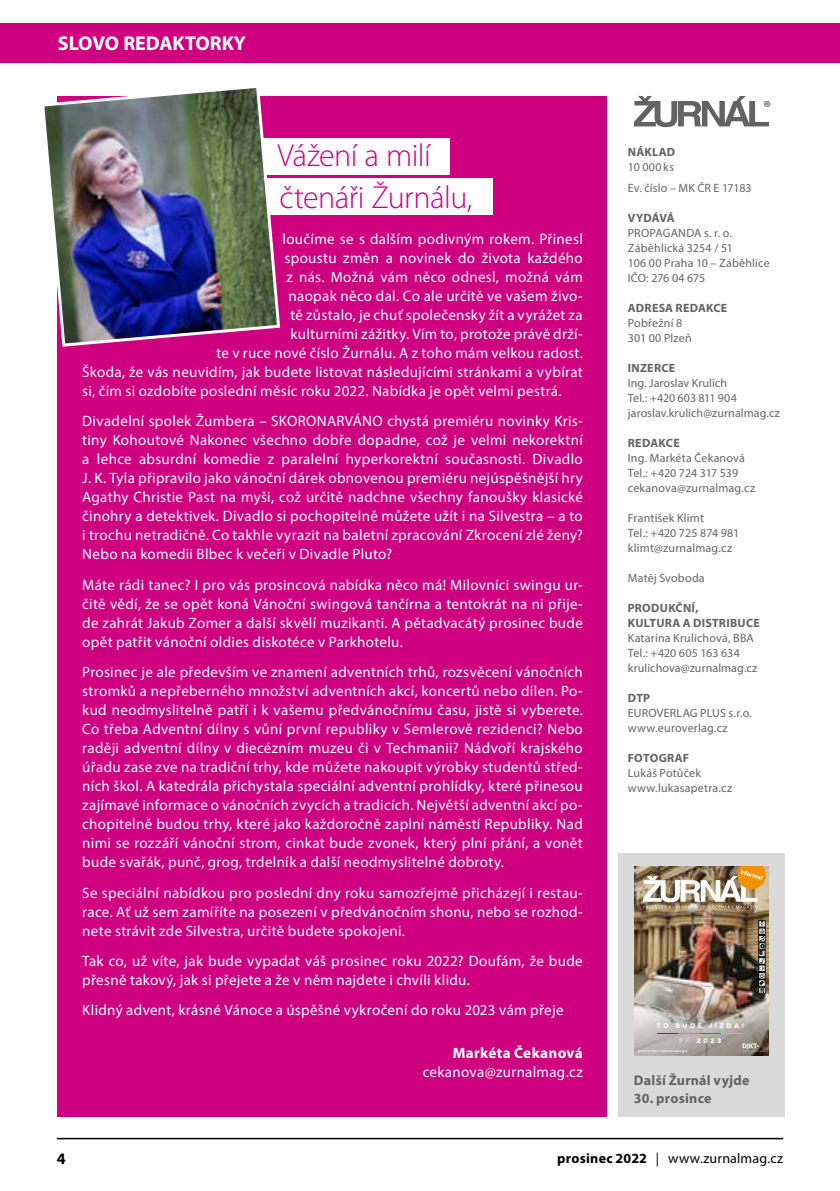
<style>
.page{position:relative;width:840px;height:1191px;background:#fff}
.page>*{position:absolute;margin:0;border:0;box-sizing:border-box;transform-origin:0 0}
.t1{font:300 32px/42px "Myriad Pro";letter-spacing:-.015em;color:#cf007f}
.t2{font:700 20px "Myriad Pro";color:#fff}
.t3{font:700 17.6px "Myriad Pro";color:#646363}
.t4{font:700 16px "Myriad Pro";color:#000}
.t5{font:15px/19px "Myriad Pro";letter-spacing:.02em;color:#fff;text-align:justify}
.t6{font:700 15px "Myriad Pro";letter-spacing:.025em;color:#fff}
.t7{font:14px "Myriad Pro";letter-spacing:.015em;color:#000}
.t8{font:700 14px "Myriad Pro";letter-spacing:.02em;color:#646363}
.t9{font:12px/15px "Myriad Pro";letter-spacing:.015em;color:#646363}
.t10{font:700 12px/15px "Myriad Pro";letter-spacing:.02em;color:#646363}
.t11{font:700 6.6px "Novecentosanswide";letter-spacing:.4em;color:#fff}
.t12{font:500 3.2px "Fira Sans";letter-spacing:-.005em;color:#fff}
.s1{font-weight:400}
.s2{font-weight:700}
</style>
<div class="page">
<hr style="left:57px;top:1137px;width:725px;height:2px;background:#000">
<div style="left:0;top:23px;width:839px;height:39px;background:#cf007f"></div>
<div style="left:58px;top:96px;width:548px;height:1020px;background:#cf007f"></div>
<div style="left:203px;top:138px;width:246px;height:36px;background:#fff"></div>
<div style="left:208px;top:178px;width:284px;height:37px;background:#fff"></div>
<img style="left:44px;top:88px;width:237px;height:260px">
<div style="left:618px;top:853px;width:165px;height:263px;background:#dadada"></div>
<svg style="left:634px;top:96px;width:134px;height:31px"></svg>
<img style="left:634px;top:866px;width:133px;height:189px">
<div style="left:758px;top:987px;width:7px;height:7px;border:1px solid #000"></div>
<div style="left:758px;top:920px;width:7px;height:7px;border:1px solid #000"></div>
<div style="left:758px;top:942px;width:7px;height:7px;border:1px solid #000"></div>
<div style="left:758px;top:950px;width:7px;height:7px;border:1px solid #000"></div>
<svg style="left:758px;top:921px;width:6px;height:72px"></svg>
<svg style="left:656px;top:1032px;width:86px;height:1px"></svg>
<svg style="left:642px;top:866px;width:127px;height:42px;background:#b7a181"></svg>
<svg style="left:742px;top:1043px;width:27px;height:13px"></svg>
<h2 class="t2" style="left:58px;top:30px;width:189px">SLOVO REDAKTORKY</h2>
<h1 class="t1" style="left:277px;top:134px;width:196px">Vážení a milí čtenáři Žurnálu,</h1>
<p class="t5" style="left:282px;top:229px;width:302px">loučíme se s dalším podivným rokem. Přinesl</p>
<p class="t5" style="left:284px;top:248px;width:300px">spoustu změn a novinek do života každého</p>
<p class="t5" style="left:286px;top:267px;width:298px">z nás. Možná vám něco odnesl, možná vám</p>
<p class="t5" style="left:288px;top:286px;width:296px">naopak něco dal. Co ale určitě ve vašem živo-</p>
<p class="t5" style="left:290px;top:305px;width:294px">tě zůstalo, je chuť společensky žít a vyrážet za</p>
<p class="t5" style="left:290px;top:324px;width:294px">kulturními zážitky. Vím to, protože právě drží-</p>
<p class="t5" style="left:216px;top:343px;width:368px">te v ruce nové číslo Žurnálu. A z toho mám velkou radost.</p>
<p class="t5" style="left:82px;top:362px;width:501px">Škoda, že vás neuvidím, jak budete listovat následujícími stránkami a vybírat</p>
<p class="t5" style="left:82px;top:381px;width:480px">si, čím si ozdobíte poslední měsíc roku 2022. Nabídka je opět velmi pestrá.</p>
<p class="t5" style="left:82px;top:411px;width:502px">Divadelní spolek Žumbera – SKORONARVÁNO chystá premiéru novinky Kris&shy;tiny Kohoutové Nakonec všechno dobře dopadne, což je velmi nekorektní a lehce absurdní komedie z paralelní hyperkorektní současnosti. Divadlo J. K. Tyla připravilo jako vánoční dárek obnovenou premiéru nejúspěšnější hry Agathy Christie Past na myši, což určitě nadchne všechny fanoušky klasické činohry a detektivek. Divadlo si pochopitelně můžete užít i na Silvestra – a to i trochu netradičně. Co takhle vyrazit na baletní zpracování Zkrocení zlé ženy?<br>Nebo na komedii Blbec k večeři v Divadle Pluto?</p>
<p class="t5" style="left:82px;top:575px;width:502px">Máte rádi tanec? I pro vás prosincová nabídka něco má! Milovníci swingu ur&shy;čitě vědí, že se opět koná Vánoční swingová tančírna a tentokrát na ni přije&shy;de zahrát Jakub Zomer a další skvělí muzikanti. A pětadvacátý prosinec bude opět patřit vánoční oldies diskotéce v Parkhotelu.</p>
<p class="t5" style="left:82px;top:662px;width:502px">Prosinec je ale především ve znamení adventních trhů, rozsvěcení vánočních stromků a nepřeberného množství adventních akcí, koncertů nebo dílen. Po&shy;kud neodmyslitelně patří i k vašemu předvánočnímu času, jistě si vyberete.<br>Co třeba Adventní dílny s vůní první republiky v Semlerově rezidenci? Nebo raději adventní dílny v diecézním muzeu či v Techmanii? Nádvoří krajského úřadu zase zve na tradiční trhy, kde můžete nakoupit výrobky studentů střed&shy;ních škol. A katedrála přichystala speciální adventní prohlídky, které přinesou zajímavé informace o vánočních zvycích a tradicích. Největší adventní akcí po&shy;chopitelně budou trhy, které jako každoročně zaplní náměstí Republiky. Nad nimi se rozzáří vánoční strom, cinkat bude zvonek, který plní přání, a vonět bude svařák, punč, grog, trdelník a další neodmyslitelné dobroty.</p>
<p class="t5" style="left:82px;top:883px;width:501px">Se speciální nabídkou pro poslední dny roku samozřejmě přicházejí i restau&shy;race. Ať už sem zamíříte na posezení v předvánočním shonu, nebo se rozhod&shy;nete strávit zde Silvestra, určitě budete spokojeni.</p>
<p class="t5" style="left:82px;top:951px;width:501px">Tak co, už víte, jak bude vypadat váš prosinec roku 2022? Doufám, že bude přesně takový, jak si přejete a že v něm najdete i chvíli klidu.</p>
<p class="t5" style="left:82px;top:1000px;width:482px">Klidný advent, krásné Vánoce a úspěšné vykročení do roku 2023 vám přeje</p>
<p class="t6" style="left:452px;top:1043px;width:131px">Markéta Čekanová</p>
<p class="t5" style="left:422px;top:1062px;width:161px">cekanova@zurnalmag.cz</p>
<p class="t3" style="left:762px;top:96px;width:10px">®</p>
<p class="t10" style="left:627px;top:144px;width:49px">NÁKLAD</p>
<p class="t9" style="left:627px;top:156px;width:125px;line-height:20.6px">10 000ks<br>Ev. číslo – MK ČR E 17183</p>
<p class="t10" style="left:627px;top:210px;width:48px">VYDÁVÁ</p>
<p class="t9" style="left:627px;top:225px;width:143px">PROPAGANDA s. r. o.<br>Záběhlická 3254 / 51<br>106 00 Praha 10 – Záběhlice<br>IČO: 276 04 675</p>
<p class="t10" style="left:627px;top:300px;width:101px">ADRESA REDAKCE</p>
<p class="t9" style="left:627px;top:315px;width:65px">Pobřežní 8<br>301 00 Plzeň</p>
<p class="t10" style="left:627px;top:360px;width:49px">INZERCE</p>
<p class="t9" style="left:627px;top:375px;width:153px">Ing. Jaroslav Krulich<br>Tel.: +420 603 811 904 jaroslav.krulich@zurnalmag.cz</p>
<p class="t10" style="left:627px;top:435px;width:54px">REDAKCE</p>
<p class="t9" style="left:627px;top:450px;width:129px">Ing. Markéta Čekanová<br>Tel.: +420 724 317 539 cekanova@zurnalmag.cz</p>
<p class="t9" style="left:627px;top:510px;width:113px">František Klimt<br>Tel.: +420 725 874 981 klimt@zurnalmag.cz</p>
<p class="t9" style="left:627px;top:570px;width:78px">Matěj Svoboda</p>
<p class="t10" style="left:627px;top:600px;width:133px">PRODUKČNÍ,<br>KULTURA A DISTRIBUCE</p>
<p class="t9" style="left:627px;top:630px;width:131px">Katarína Krulichová, BBA<br>Tel.: +420 605 163 634 krulichova@zurnalmag.cz</p>
<p class="t10" style="left:627px;top:690px;width:24px">DTP</p>
<p class="t9" style="left:627px;top:705px;width:125px">EUROVERLAG PLUS s.r.o. www.euroverlag.cz</p>
<p class="t10" style="left:627px;top:750px;width:63px">FOTOGRAF</p>
<p class="t9" style="left:627px;top:765px;width:106px">Lukáš Potůček www.lukasapetra.cz</p>
<p class="t11" style="left:656px;top:1022px;width:89px">TO BUDE JÍZDA!</p>
<p class="t11" style="left:679px;top:1036px;width:43px"><span class="s1">PF</span> 2023</p>
<p class="t12" style="left:638px;top:1049px;width:51px">prosinec 2022 | www.zurnalmag.cz</p>
<p class="t8" style="left:633px;top:1070px;width:117px">Další Žurnál vyjde</p>
<p class="t8" style="left:633px;top:1088px;width:79px">30. prosince</p>
<p class="t4" style="left:57px;top:1148px;width:10px">4</p>
<p class="t7" style="left:557px;top:1149px;width:227px"><span class="s2">prosinec 2022</span> | www.zurnalmag.cz</p>
</div>
